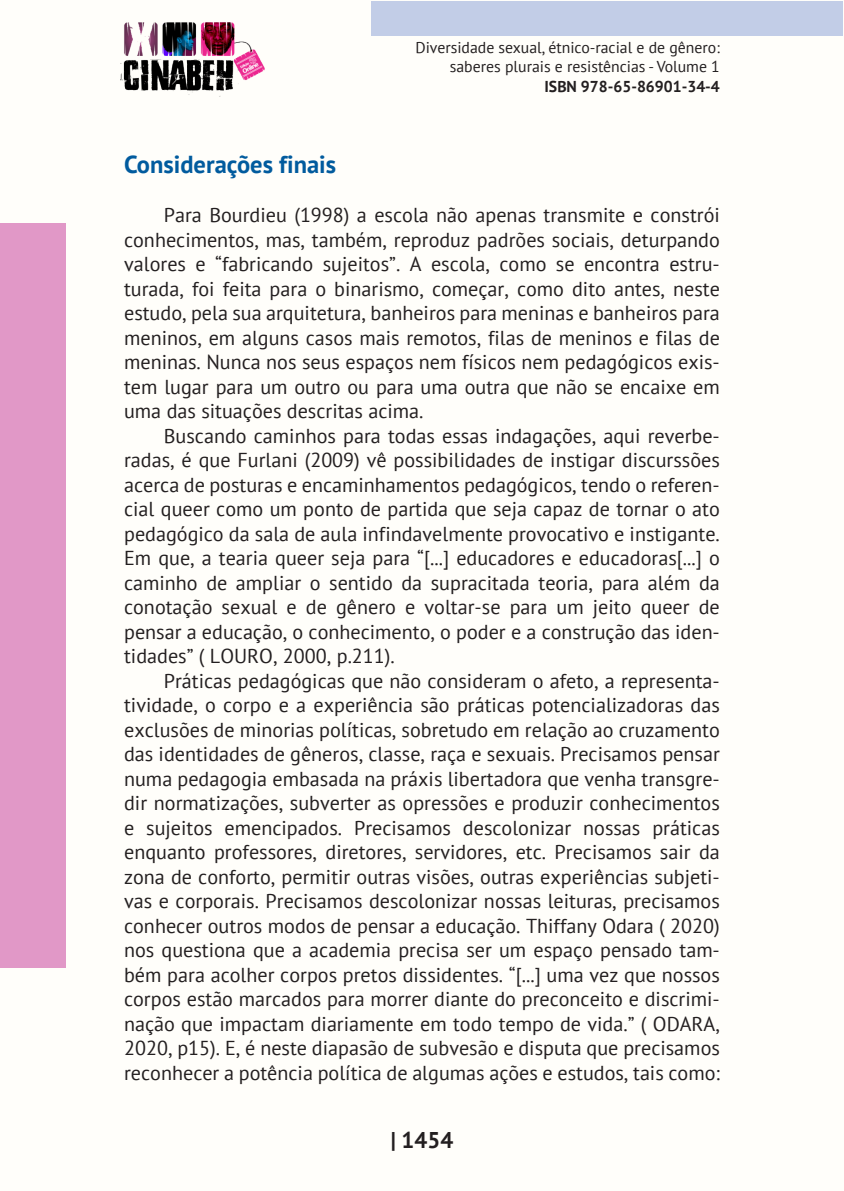
<style>
.page{position:relative;width:844px;height:1191px;background:#fff}
.page>*{position:absolute;margin:0;border:0;box-sizing:border-box;transform-origin:0 0}
._9_SUBTÍTULOS{font:700 24.5px "PT Sans";color:#015b9e}
.t1{font:700 22.75px "PT Sans";color:#231f20}
._8_CORPO{font:20.12px/24.5px "PT Sans";color:#231f20;text-align:justify}
.t2{font:15.75px/18.9px "PT Sans";color:#231f20;text-align:right}
.t3{font:700 15.75px "PT Sans";color:#231f20}
</style>
<div class="page">
<div style="left:0;top:0;width:843px;height:1191px;background:#fffefa"></div>
<div style="left:371px;top:1px;width:471px;height:35px;background:#c2cde7"></div>
<div style="left:0;top:223px;width:65px;height:744px;background:#e198c7"></div>
<img style="left:120px;top:22px;width:144px;height:75px">
<p class="t2" style="left:415px;top:38px;width:306px">Diversidade sexual, étnico-racial e de gênero: saberes plurais e resistências - Volume 1</p>
<p class="t3" style="left:544px;top:76px;width:177px">ISBN 978-65-86901-34-4</p>
<p class="_9_SUBTÍTULOS" style="left:124px;top:148px;width:213px">Considerações finais</p>
<p class="_8_CORPO" style="left:124px;top:202px;width:597px;text-indent:40px">Para Bourdieu (1998) a escola não apenas transmite e constrói conhecimentos, mas, também, reproduz padrões sociais, deturpando valores e “fabricando sujeitos”. A escola, como se encontra estru&shy;turada, foi feita para o binarismo, começar, como dito antes, neste estudo, pela sua arquitetura, banheiros para meninas e banheiros para meninos, em alguns casos mais remotos, filas de meninos e filas de meninas. Nunca nos seus espaços nem físicos nem pedagógicos exis&shy;tem lugar para um outro ou para uma outra que não se encaixe em uma das situações descritas acima.</p>
<p class="_8_CORPO" style="left:124px;top:423px;width:597px;text-indent:40px">Buscando caminhos para todas essas indagações, aqui reverbe&shy;radas, é que Furlani (2009) vê possibilidades de instigar discurssões acerca de posturas e encaminhamentos pedagógicos, tendo o referen&shy;cial queer como um ponto de partida que seja capaz de tornar o ato pedagógico da sala de aula infindavelmente provocativo e instigante.<br>Em que, a tearia queer seja para “[...] educadores e educadoras[...] o caminho de ampliar o sentido da supracitada teoria, para além da conotação sexual e de gênero e voltar-se para um jeito queer de pensar a educação, o conhecimento, o poder e a construção das iden&shy;tidades” ( LOURO, 2000, p.211).</p>
<p class="_8_CORPO" style="left:124px;top:668px;width:597px;text-indent:40px">Práticas pedagógicas que não consideram o afeto, a representa&shy;tividade, o corpo e a experiência são práticas potencializadoras das exclusões de minorias políticas, sobretudo em relação ao cruzamento das identidades de gêneros, classe, raça e sexuais. Precisamos pensar numa pedagogia embasada na práxis libertadora que venha transgre&shy;dir normatizações, subverter as opressões e produzir conhecimentos e sujeitos emencipados. Precisamos descolonizar nossas práticas enquanto professores, diretores, servidores, etc. Precisamos sair da zona de conforto, permitir outras visões, outras experiências subjeti&shy;vas e corporais. Precisamos descolonizar nossas leituras, precisamos conhecer outros modos de pensar a educação. Thiffany Odara ( 2020) nos questiona que a academia precisa ser um espaço pensado tam&shy;bém para acolher corpos pretos dissidentes. “[...] uma vez que nossos corpos estão marcados para morrer diante do preconceito e discrimi&shy;nação que impactam diariamente em todo tempo de vida.” ( ODARA, 2020, p15). E, é neste diapasão de subvesão e disputa que precisamos reconhecer a potência política de algumas ações e estudos, tais como:</p>
<p class="t1" style="left:390px;top:1125px;width:64px">| 1454</p>
</div>
